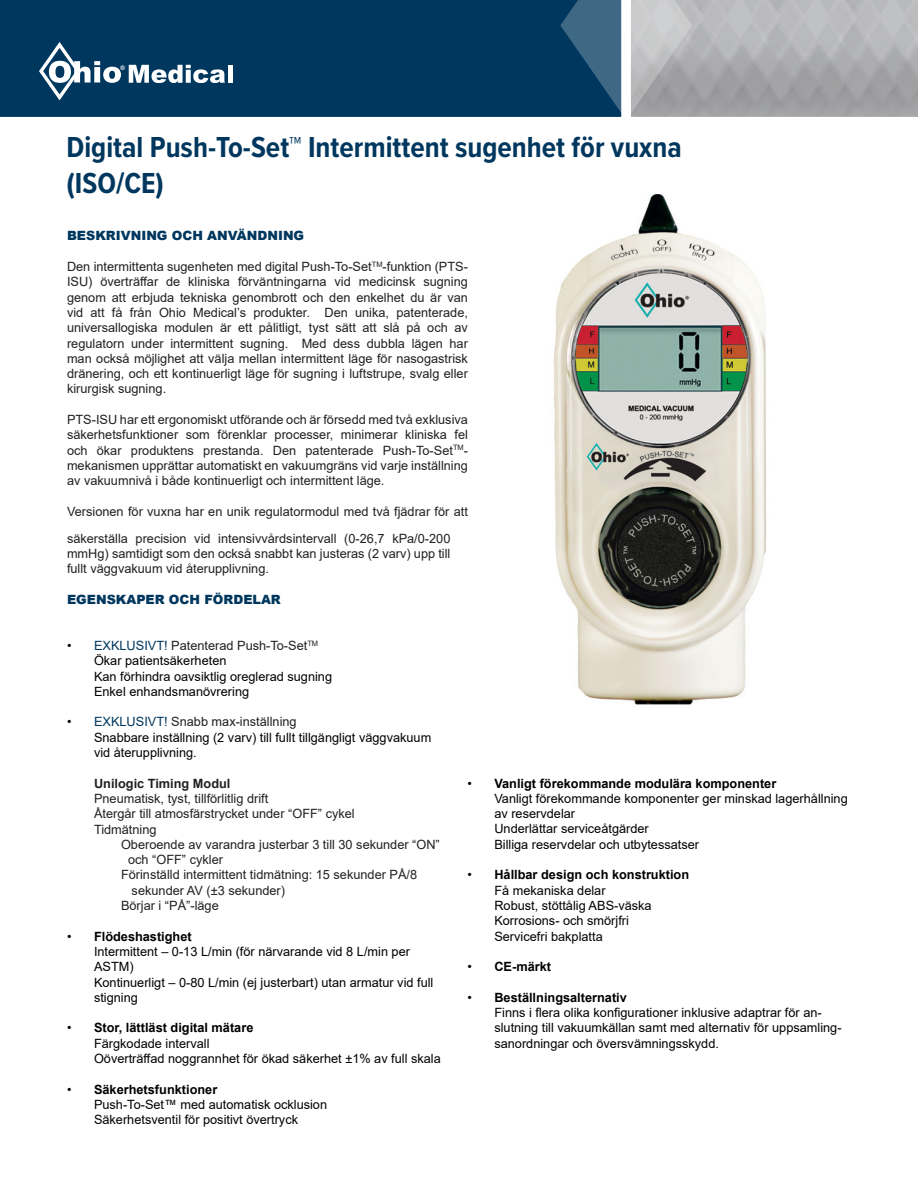
<style>
.page{position:relative;width:918px;height:1188px;background:#fff}
.page>*{position:absolute;margin:0;border:0;box-sizing:border-box;transform-origin:0 0}
.t1{font:700 30px "Proxima Nova Cond";color:#00375e}
.t2{font:12.75px/15.3px "Arial";color:#231f20;text-align:justify}
.t3{font:12.75px/15.3px "Arial";color:#000}
.t4{font:700 12.75px "Arial";color:#000}
.t5{font:900 12.75px "Arial";color:#00375e}
.t6{font:700 12.75px "Arial";color:#231f20}
.t7{font:700 6.15px "Arial";color:#fff}
.s1{color:#000}
.s2{color:#00375e}
.s3{font-weight:400}
</style>
<div class="page">
<div style="left:0;top:0;width:560px;height:117px;background:#00375e"></div>
<svg style="left:560px;top:0;width:358px;height:117px"></svg>
<svg style="left:129px;top:65px;width:96px;height:18px"></svg>
<div style="left:228px;top:65px;width:5px;height:18px;background:#fff"></div>
<svg style="left:39px;top:42px;width:82px;height:58px"></svg>
<img style="left:553px;top:194px;width:214px;height:511px">
<p class="t7" style="left:121px;top:64px;width:6px">®</p>
<p class="t1" style="left:67px;top:125px;width:617px">Digital Push-To-Set™ Intermittent sugenhet för vuxna</p>
<p class="t1" style="left:67px;top:161px;width:99px">(ISO/CE)</p>
<p class="t5" style="left:67px;top:227px;width:239px">BESKRIVNING OCH ANVÄNDNING</p>
<p class="t2" style="left:67px;top:259px;width:402px">Den intermittenta sugenheten med digital Push-To-Set<sup>TM</sup>-funktion (PTS-ISU) överträffar de kliniska förväntningarna vid medicinsk sugning genom att erbjuda tekniska genombrott och den enkelhet du är van vid att få från Ohio Medical’s produkter. Den unika, patenterade, universallogiska modulen är ett pålitligt, tyst sätt att slå på och av regulatorn under intermittent sugning. Med dess dubbla lägen har man också möjlighet att välja mellan intermittent läge för nasogastrisk dränering, och ett kontinuerligt läge för sugning i luftstrupe, svalg eller kirurgisk sugning.</p>
<p class="t2" style="left:67px;top:412px;width:402px">PTS-ISU har ett ergonomiskt utförande och är försedd med två exklusiva säkerhetsfunktioner som förenklar processer, minimerar kliniska fel och ökar produktens prestanda. Den patenterade Push-To-Set<sup>TM&shy;</sup>mekanismen upprättar automatiskt en vakuumgräns vid varje inställning av vakuumnivå i både kontinuerligt och intermittent läge.</p>
<p class="t2" style="left:67px;top:498px;width:402px;line-height:27px">Versionen för vuxna har en unik regulatormodul med två fjädrar för att säkerställa precision vid intensivvårdsintervall (0-26,7 kPa/0-200</p>
<p class="t2" style="left:67px;top:546px;width:385px">mmHg) samtidigt som den också snabbt kan justeras (2 varv) upp till fullt väggvakuum vid återupplivning.</p>
<p class="t5" style="left:67px;top:590px;width:215px">EGENSKAPER OCH FÖRDELAR</p>
<p class="t2" style="left:67px;top:638px;width:253px"><span class="s1">•</span> <span class="s2">EXKLUSIVT!</span> Patenterad Push-To-Set<sup>TM</sup></p>
<p class="t3" style="left:94px;top:653px;width:134px">Ökar patientsäkerheten</p>
<p class="t3" style="left:94px;top:668px;width:240px">Kan förhindra oavsiktlig oreglerad sugning</p>
<p class="t3" style="left:94px;top:684px;width:157px">Enkel enhandsmanövrering</p>
<p class="t2" style="left:67px;top:714px;width:231px"><span class="s1">•</span> <span class="s2">EXKLUSIVT!</span> Snabb max-inställning</p>
<p class="t3" style="left:94px;top:730px;width:339px">Snabbare inställning (2 varv) till fullt tillgängligt väggvakuum vid återupplivning.</p>
<p class="t6" style="left:94px;top:774px;width:138px">Unilogic Timing Modul</p>
<p class="t2" style="left:94px;top:791px;width:176px">Pneumatisk, tyst, tillförlitlig drift</p>
<p class="t2" style="left:94px;top:806px;width:262px">Återgår till atmosfärstrycket under “OFF” cykel</p>
<p class="t2" style="left:94px;top:821px;width:64px">Tidmätning</p>
<p class="t2" style="left:121px;top:837px;width:320px">Oberoende av varandra justerbar 3 till 30 sekunder “ON”</p>
<p class="t2" style="left:128px;top:852px;width:96px">och “OFF” cykler</p>
<p class="t2" style="left:121px;top:867px;width:298px">Förinställd intermittent tidmätning: 15 sekunder PÅ/8</p>
<p class="t2" style="left:132px;top:883px;width:155px">sekunder AV (±3 sekunder)</p>
<p class="t2" style="left:121px;top:898px;width:99px">Börjar i “PÅ”-läge</p>
<p class="t4" style="left:67px;top:927px;width:126px"><span class="s3">•</span> Flödeshastighet</p>
<p class="t3" style="left:94px;top:944px;width:318px">Intermittent – 0-13 L/min (för närvarande vid 8 L/min per<br>ASTM)</p>
<p class="t3" style="left:94px;top:974px;width:341px">Kontinuerligt – 0-80 L/min (ej justerbart) utan armatur vid full stigning</p>
<p class="t4" style="left:67px;top:1019px;width:188px"><span class="s3">•</span> Stor, lättläst digital mätare</p>
<p class="t3" style="left:94px;top:1036px;width:117px">Färgkodade intervall</p>
<p class="t3" style="left:94px;top:1051px;width:348px">Oöverträffad noggrannhet för ökad säkerhet ±1% av full skala</p>
<p class="t4" style="left:67px;top:1080px;width:152px"><span class="s3">•</span> Säkerhetsfunktioner</p>
<p class="t3" style="left:94px;top:1097px;width:235px">Push-To-Set™ med automatisk ocklusion</p>
<p class="t3" style="left:94px;top:1112px;width:206px">Säkerhetsventil för positivt övertryck</p>
<p class="t4" style="left:467px;top:774px;width:310px"><span class="s3">•</span> Vanligt förekommande modulära komponenter</p>
<p class="t3" style="left:494px;top:791px;width:355px">Vanligt förekommande komponenter ger minskad lagerhållning av reservdelar</p>
<p class="t3" style="left:494px;top:821px;width:156px">Underlättar serviceåtgärder</p>
<p class="t3" style="left:494px;top:837px;width:206px">Billiga reservdelar och utbytessatser</p>
<p class="t4" style="left:467px;top:866px;width:223px"><span class="s3">•</span> Hållbar design och konstruktion</p>
<p class="t3" style="left:494px;top:882px;width:113px">Få mekaniska delar</p>
<p class="t3" style="left:494px;top:898px;width:159px">Robust, stöttålig ABS-väska</p>
<p class="t3" style="left:494px;top:913px;width:136px">Korrosions- och smörjfri</p>
<p class="t3" style="left:494px;top:928px;width:110px">Servicefri bakplatta</p>
<p class="t4" style="left:467px;top:958px;width:85px"><span class="s3">•</span> CE-märkt</p>
<p class="t4" style="left:467px;top:988px;width:161px"><span class="s3">•</span> Beställningsalternativ</p>
<p class="t3" style="left:494px;top:1005px;width:349px">Finns i flera olika konfigurationer inklusive adaptrar för an&shy;slutning till vakuumkällan samt med alternativ för uppsamling&shy;sanordningar och översvämningsskydd.</p>
</div>
